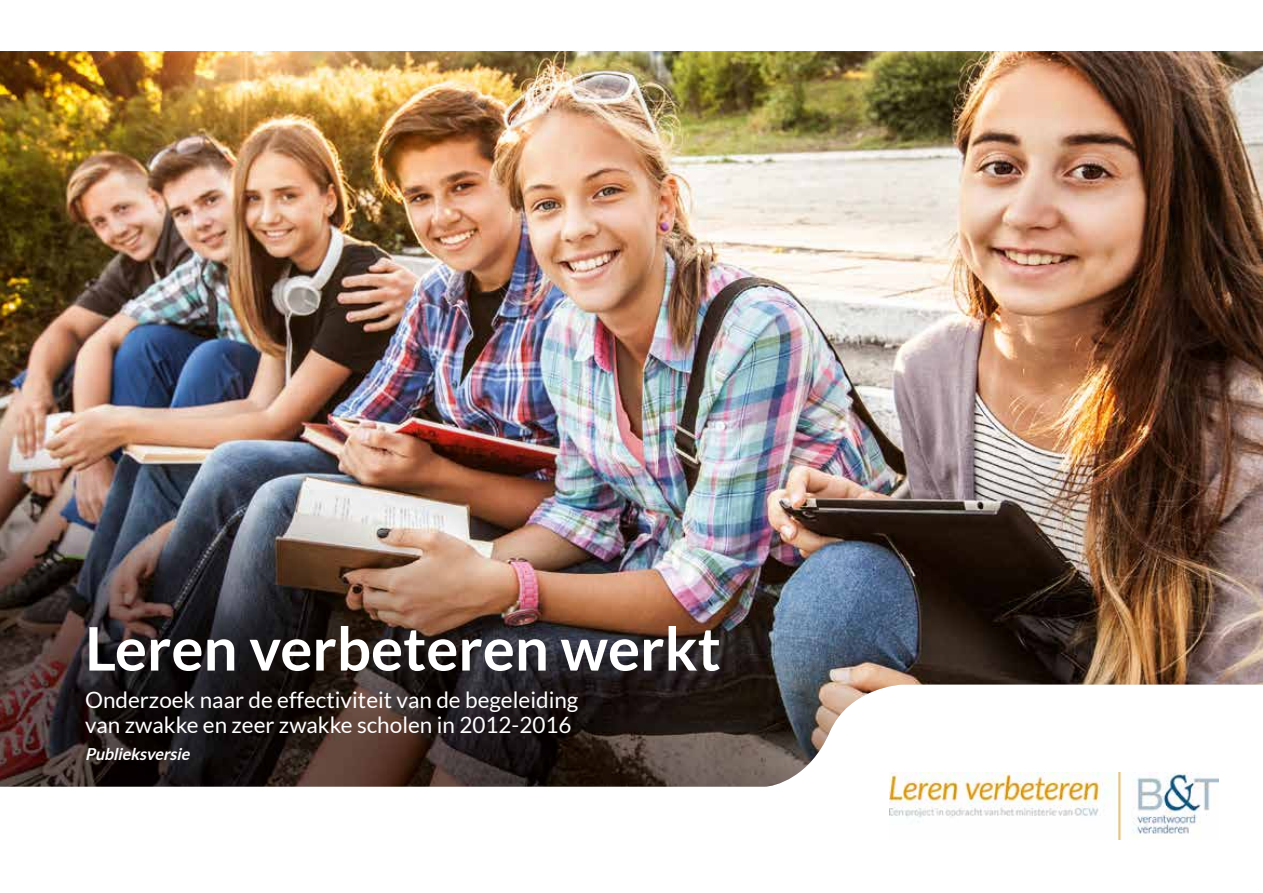
<style>
.page{position:relative;width:1263px;height:893px;background:#fff}
.page>*{position:absolute;margin:0;border:0;box-sizing:border-box;transform-origin:0 0}
.t1{font:700 60px "Lato";color:#fff}
.t2{font:22.5px/25.5px "Lato";color:#fff}
.t3{font:italic 700 16.5px "Lato";color:#fff}
</style>
<div class="page">
<img style="left:0;top:51px;width:1263px;height:736px">
<img style="left:889px;top:773px;width:329px;height:66px">
<h1 class="t1" style="left:85px;top:624px;width:637px">Leren verbeteren werkt</h1>
<p class="t2" style="left:85px;top:689px;width:495px">Onderzoek naar de effectiviteit van de begeleiding van zwakke en zeer zwakke scholen in 2012-2016</p>
<p class="t3" style="left:85px;top:748px;width:109px">Publieksversie</p>
</div>
